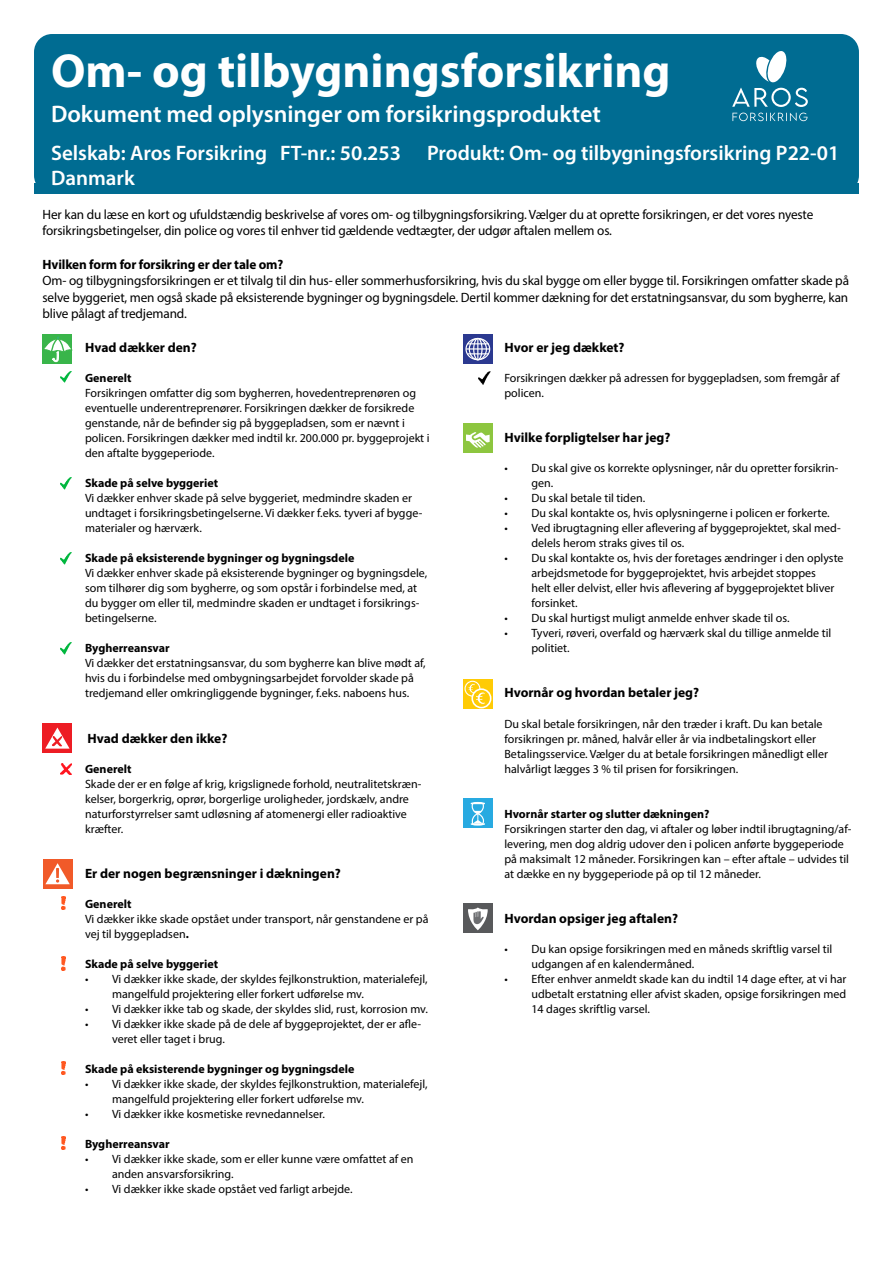
<style>
.page{position:relative;width:893px;height:1263px;background:#fff}
.page>*{position:absolute;margin:0;border:0;box-sizing:border-box;transform-origin:0 0}
.t1{font:700 48px "Myriad Pro";color:#fff}
.t2{font:600 24px "Myriad Pro";color:#fff}
.t3{font:600 21px "Myriad Pro";color:#fff}
.t4{font:13.5px/16.5px "Myriad Pro";letter-spacing:-.01em;color:#000}
.t5{font:700 13.5px "Myriad Pro";color:#000}
.t6{font:12px/15px "Myriad Pro";color:#000}
.t7{font:700 12px "Myriad Pro";color:#000}
.s1{font-weight:700}
</style>
<div class="page">
<div style="left:34px;top:34px;width:825px;height:159px;background:#006c92;border-radius:18px"></div>
<div style="left:43px;top:334px;width:29px;height:30px;background:#39b54a"></div>
<svg style="left:44px;top:336px;width:27px;height:27px"></svg>
<div style="left:43px;top:859px;width:29px;height:30px;background:#f15a29"></div>
<svg style="left:45px;top:863px;width:25px;height:21px"></svg>
<svg style="left:60px;top:371px;width:11px;height:12px"></svg>
<svg style="left:60px;top:477px;width:11px;height:12px"></svg>
<svg style="left:60px;top:553px;width:11px;height:11px"></svg>
<svg style="left:60px;top:643px;width:11px;height:12px"></svg>
<div style="left:463px;top:334px;width:30px;height:30px;background:#2b3990"></div>
<div style="left:465px;top:338px;width:25px;height:22px;border:1px solid #fff;border-radius:50%"></div>
<svg style="left:468px;top:338px;width:21px;height:22px"></svg>
<hr style="left:466px;top:348px;width:24px;height:2px;background:#fff">
<img style="left:62px;top:896px;width:3px;height:14px">
<svg style="left:62px;top:957px;width:3px;height:13px"></svg>
<svg style="left:62px;top:1061px;width:3px;height:13px"></svg>
<svg style="left:62px;top:1136px;width:3px;height:13px"></svg>
<svg style="left:478px;top:371px;width:12px;height:13px"></svg>
<div style="left:43px;top:723px;width:29px;height:30px;background:#ed1d24"></div>
<svg style="left:45px;top:727px;width:25px;height:22px"></svg>
<svg style="left:61px;top:764px;width:11px;height:10px"></svg>
<div style="left:463px;top:423px;width:30px;height:30px;background:#8dc63f"></div>
<svg style="left:466px;top:432px;width:24px;height:16px"></svg>
<svg style="left:463px;top:679px;width:30px;height:29px"></svg>
<div style="left:464px;top:681px;width:16px;height:16px;border:1px solid #fff;border-radius:50%"></div>
<div style="left:471px;top:688px;width:20px;height:20px;border:2px solid #fff;border-radius:50%"></div>
<svg style="left:467px;top:683px;width:19px;height:22px"></svg>
<div style="left:463px;top:798px;width:30px;height:30px;background:#28aae1"></div>
<svg style="left:471px;top:802px;width:14px;height:24px"></svg>
<div style="left:463px;top:903px;width:30px;height:29px;background:#58595b"></div>
<svg style="left:468px;top:907px;width:20px;height:23px"></svg>
<svg style="left:732px;top:51px;width:76px;height:56px"></svg>
<svg style="left:732px;top:113px;width:75px;height:8px"></svg>
<h1 class="t1" style="left:51px;top:40px;width:621px">Om- og tilbygningsforsikring</h1>
<h2 class="t2" style="left:51px;top:99px;width:551px">Dokument med oplysninger om forsikringsproduktet</h2>
<h3 class="t3" style="left:51px;top:140px;width:790px">Selskab: Aros Forsikring FT-nr.: 50.253 Produkt: Om- og tilbygningsforsikring P22-01</h3>
<h3 class="t3" style="left:51px;top:165px;width:85px">Danmark</h3>
<p class="t4" style="left:43px;top:205px;width:772px">Her kan du læse en kort og ufuldstændig beskrivelse af vores om- og tilbygningsforsikring. Vælger du at oprette forsikringen, er det vores nyeste forsikringsbetingelser, din police og vores til enhver tid gældende vedtægter, der udgør aftalen mellem os.</p>
<p class="t5" style="left:43px;top:255px;width:242px">Hvilken form for forsikring er der tale om?</p>
<p class="t4" style="left:43px;top:272px;width:808px;text-align:justify">Om- og tilbygningsforsikringen er et tilvalg til din hus- eller sommerhusforsikring, hvis du skal bygge om eller bygge til. Forsikringen omfatter skade på selve byggeriet, men også skade på eksisterende bygninger og bygningsdele. Dertil kommer dækning for det erstatningsansvar, du som bygherre, kan blive pålagt af tredjemand.</p>
<p class="t5" style="left:85px;top:339px;width:113px">Hvad dækker den?</p>
<p class="t7" style="left:85px;top:371px;width:48px">Generelt</p>
<p class="t6" style="left:85px;top:386px;width:346px">Forsikringen omfatter dig som bygherren, hovedentreprenøren og eventuelle underentreprenører. Forsikringen dækker de forsikrede genstande, når de befinder sig på byggepladsen, som er nævnt i policen. Forsikringen dækker med indtil kr. 200.000 pr. byggeprojekt i den aftalte byggeperiode.</p>
<p class="t7" style="left:85px;top:476px;width:135px">Skade på selve byggeriet</p>
<p class="t6" style="left:85px;top:491px;width:339px">Vi dækker enhver skade på selve byggeriet, medmindre skaden er undtaget i forsikringsbetingelserne. Vi dækker f.eks. tyveri af bygge&shy;materialer og hærværk.</p>
<p class="t7" style="left:85px;top:551px;width:271px">Skade på eksisterende bygninger og bygningsdele</p>
<p class="t6" style="left:85px;top:566px;width:344px">Vi dækker enhver skade på eksisterende bygninger og bygningsdele, som tilhører dig som bygherre, og som opstår i forbindelse med, at du bygger om eller til, medmindre skaden er undtaget i forsikrings&shy;betingelserne.</p>
<p class="t7" style="left:85px;top:641px;width:86px">Bygherreansvar</p>
<p class="t6" style="left:85px;top:656px;width:342px">Vi dækker det erstatningsansvar, du som bygherre kan blive mødt af, hvis du i forbindelse med ombygningsarbejdet forvolder skade på tredjemand eller omkringliggende bygninger, f.eks. naboens hus.</p>
<p class="t5" style="left:87px;top:729px;width:141px">Hvad dækker den ikke?</p>
<p class="t7" style="left:85px;top:761px;width:48px">Generelt</p>
<p class="t6" style="left:85px;top:776px;width:338px">Skade der er en følge af krig, krigslignede forhold, neutralitetskræn&shy;kelser, borgerkrig, oprør, borgerlige uroligheder, jordskælv, andre naturforstyrrelser samt udløsning af atomenergi eller radioaktive kræfter.</p>
<p class="t5" style="left:85px;top:864px;width:257px">Er der nogen begrænsninger i dækningen?</p>
<p class="t7" style="left:85px;top:896px;width:48px">Generelt</p>
<p class="t6" style="left:85px;top:911px;width:345px">Vi dækker ikke skade opstået under transport, når genstandene er på vej til byggepladsen<span class="s1">.</span></p>
<p class="t7" style="left:85px;top:956px;width:135px">Skade på selve byggeriet</p>
<p class="t6" style="left:112px;top:971px;width:317px;text-indent:-27px">• Vi dækker ikke skade, der skyldes fejlkonstruktion, materialefejl, mangelfuld projektering eller forkert udførelse mv.</p>
<p class="t6" style="left:85px;top:1001px;width:344px">• Vi dækker ikke tab og skade, der skyldes slid, rust, korrosion mv.</p>
<p class="t6" style="left:112px;top:1016px;width:311px;text-indent:-27px">• Vi dækker ikke skade på de dele af byggeprojektet, der er afle&shy;veret eller taget i brug.</p>
<p class="t7" style="left:85px;top:1061px;width:271px">Skade på eksisterende bygninger og bygningsdele</p>
<p class="t6" style="left:112px;top:1076px;width:317px;text-indent:-27px">• Vi dækker ikke skade, der skyldes fejlkonstruktion, materialefejl, mangelfuld projektering eller forkert udførelse mv.</p>
<p class="t6" style="left:85px;top:1106px;width:241px">• Vi dækker ikke kosmetiske revnedannelser.</p>
<p class="t7" style="left:85px;top:1136px;width:86px">Bygherreansvar</p>
<p class="t6" style="left:112px;top:1151px;width:303px;text-indent:-27px">• Vi dækker ikke skade, som er eller kunne være omfattet af en anden ansvarsforsikring.</p>
<p class="t6" style="left:85px;top:1181px;width:269px">• Vi dækker ikke skade opstået ved farligt arbejde.</p>
<p class="t5" style="left:504px;top:339px;width:122px">Hvor er jeg dækket?</p>
<p class="t6" style="left:504px;top:371px;width:337px">Forsikringen dækker på adressen for byggepladsen, som fremgår af policen.</p>
<p class="t5" style="left:504px;top:429px;width:168px">Hvilke forpligtelser har jeg?</p>
<p class="t6" style="left:531px;top:461px;width:309px;text-indent:-27px">• Du skal give os korrekte oplysninger, når du opretter forsikrin&shy;gen.</p>
<p class="t6" style="left:504px;top:491px;width:142px">• Du skal betale til tiden.</p>
<p class="t6" style="left:504px;top:506px;width:327px">• Du skal kontakte os, hvis oplysningerne i policen er forkerte.</p>
<p class="t6" style="left:531px;top:521px;width:311px;text-indent:-27px">• Ved ibrugtagning eller aflevering af byggeprojektet, skal med&shy;delels herom straks gives til os.</p>
<p class="t6" style="left:531px;top:551px;width:314px;text-indent:-27px">• Du skal kontakte os, hvis der foretages ændringer i den oplyste arbejdsmetode for byggeprojektet, hvis arbejdet stoppes<br>helt eller delvist, eller hvis aflevering af byggeprojektet bliver forsinket.</p>
<p class="t6" style="left:504px;top:611px;width:287px">• Du skal hurtigst muligt anmelde enhver skade til os.</p>
<p class="t6" style="left:531px;top:626px;width:301px;text-indent:-27px">• Tyveri, røveri, overfald og hærværk skal du tillige anmelde til politiet.</p>
<p class="t5" style="left:504px;top:684px;width:196px">Hvornår og hvordan betaler jeg?</p>
<p class="t6" style="left:504px;top:716px;width:325px">Du skal betale forsikringen, når den træder i kraft. Du kan betale forsikringen pr. måned, halvår eller år via indbetalingskort eller Betalingsservice. Vælger du at betale forsikringen månedligt eller halvårligt lægges 3 % til prisen for forsikringen.</p>
<p class="t7" style="left:504px;top:806px;width:207px">Hvornår starter og slutter dækningen?</p>
<p class="t6" style="left:504px;top:821px;width:349px">Forsikringen starter den dag, vi aftaler og løber indtil ibrugtagning/af&shy;levering, men dog aldrig udover den i policen anførte byggeperiode på maksimalt 12 måneder. Forsikringen kan – efter aftale – udvides til at dække en ny byggeperiode på op til 12 måneder.</p>
<p class="t5" style="left:504px;top:909px;width:175px">Hvordan opsiger jeg aftalen?</p>
<p class="t6" style="left:531px;top:941px;width:302px;text-indent:-27px">• Du kan opsige forsikringen med en måneds skriftlig varsel til udgangen af en kalendermåned.</p>
<p class="t6" style="left:531px;top:971px;width:316px;text-align:justify;text-indent:-27px">• Efter enhver anmeldt skade kan du indtil 14 dage efter, at vi har udbetalt erstatning eller afvist skaden, opsige forsikringen med 14 dages skriftlig varsel.</p>
</div>
